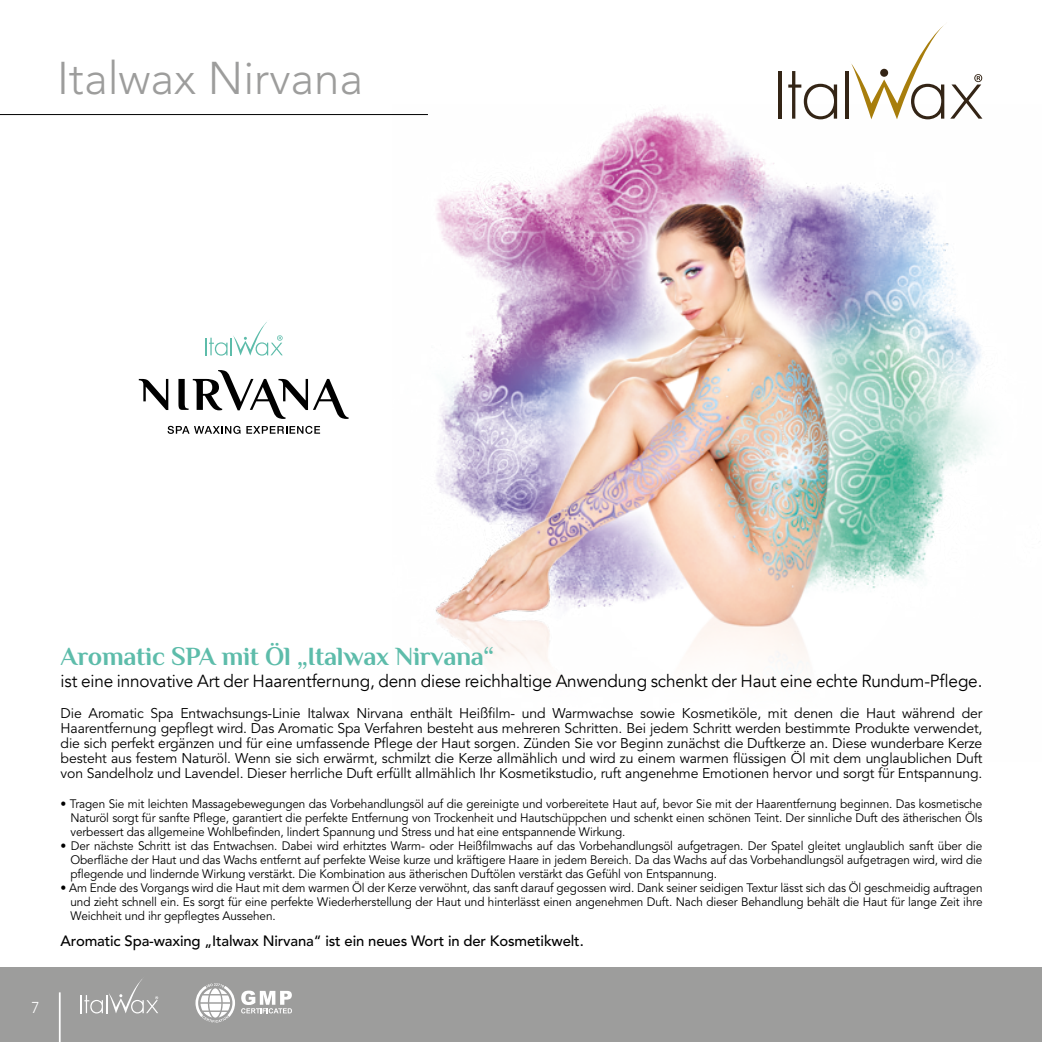
<style>
.page{position:relative;width:1042px;height:1042px;background:#fff}
.page>*{position:absolute;margin:0;border:0;box-sizing:border-box;transform-origin:0 0}
.t1{font:300 45.5px "Avenir LT Std";color:#9d9d9c}
.t2{font:700 26.25px "Philosopher";letter-spacing:-.01em;color:#5dbcaa}
.t3{font:17.5px "Avenir";letter-spacing:-.01em;color:#000}
.t4{font:300 15.75px "Avenir";color:#fff}
.t5{font:500 14.88px "Avenir LT Std";letter-spacing:-.01em;color:#000}
.t6{font:14px/15px "Avenir LT Std";letter-spacing:-.01em;color:#000;text-align:justify}
.t7{font:12.25px/14px "Avenir LT Std";letter-spacing:-.01em;color:#000;text-align:justify;scale:.96 1}
</style>
<div class="page">
<hr style="left:778px;top:71px;width:3px;height:48px;background:#342516">
<svg style="left:788px;top:71px;width:49px;height:33px"></svg>
<hr style="left:845px;top:71px;width:4px;height:48px;background:#342516">
<svg style="left:851px;top:25px;width:131px;height:79px"></svg>
<img style="left:393px;top:104px;width:593px;height:569px">
<svg style="left:139px;top:379px;width:29px;height:31px"></svg>
<svg style="left:178px;top:370px;width:171px;height:49px"></svg>
<svg style="left:205px;top:322px;width:78px;height:34px"></svg>
<svg style="left:168px;top:426px;width:72px;height:8px"></svg>
<svg style="left:246px;top:426px;width:74px;height:8px"></svg>
<div style="left:0;top:967px;width:1042px;height:75px;background:#9d9d9c"></div>
<hr style="left:59px;top:992px;width:2px;height:50px;background:#fff">
<svg style="left:80px;top:979px;width:78px;height:34px"></svg>
<svg style="left:195px;top:983px;width:40px;height:39px"></svg>
<svg style="left:241px;top:990px;width:51px;height:23px"></svg>
<hr style="left:0;top:114px;width:428px;height:1px;background:#000">
<h1 class="t1" style="left:57px;top:52px;width:307px">Italwax Nirvana</h1>
<p class="t4" style="left:31px;top:998px;width:10px">7</p>
<h2 class="t2" style="left:61px;top:638px;width:435px">Aromatic SPA mit Öl „Italwax Nirvana“</h2>
<h3 class="t3" style="left:61px;top:671px;width:923px">ist eine innovative Art der Haarentfernung, denn diese reichhaltige Anwendung schenkt der Haut eine echte Rundum-Pflege.</h3>
<p class="t6" style="left:61px;top:706px;width:923px">Die Aromatic Spa Entwachsungs-Linie Italwax Nirvana enthält Heißfilm- und Warmwachse sowie Kosmetiköle, mit denen die Haut während der Haarentfernung gepflegt wird. Das Aromatic Spa Verfahren besteht aus mehreren Schritten. Bei jedem Schritt werden bestimmte Produkte verwendet, die sich perfekt ergänzen und für eine umfassende Pflege der Haut sorgen. Zünden Sie vor Beginn zunächst die Duftkerze an. Diese wunderbare Kerze besteht aus festem Naturöl. Wenn sie sich erwärmt, schmilzt die Kerze allmählich und wird zu einem warmen flüssigen Öl mit dem unglaublichen Duft von Sandelholz und Lavendel. Dieser herrliche Duft erfüllt allmählich Ihr Kosmetikstudio, ruft angenehme Emotionen hervor und sorgt für Entspannung.</p>
<p class="t7" style="left:71px;top:797px;width:951px;text-indent:-10px">• Tragen Sie mit leichten Massagebewegungen das Vorbehandlungsöl auf die gereinigte und vorbereitete Haut auf, bevor Sie mit der Haarentfernung beginnen. Das kosmetische Naturöl sorgt für sanfte Pflege, garantiert die perfekte Entfernung von Trockenheit und Hautschüppchen und schenkt einen schönen Teint. Der sinnliche Duft des ätherischen Öls verbessert das allgemeine Wohlbefinden, lindert Spannung und Stress und hat eine entspannende Wirkung.</p>
<p class="t7" style="left:71px;top:839px;width:951px;text-indent:-10px">• Der nächste Schritt ist das Entwachsen. Dabei wird erhitztes Warm- oder Heißfilmwachs auf das Vorbehandlungsöl aufgetragen. Der Spatel gleitet unglaublich sanft über die Oberfläche der Haut und das Wachs entfernt auf perfekte Weise kurze und kräftigere Haare in jedem Bereich. Da das Wachs auf das Vorbehandlungsöl aufgetragen wird, wird die pflegende und lindernde Wirkung verstärkt. Die Kombination aus ätherischen Duftölen verstärkt das Gefühl von Entspannung.</p>
<p class="t7" style="left:71px;top:881px;width:951px;text-indent:-10px">• Am Ende des Vorgangs wird die Haut mit dem warmen Öl der Kerze verwöhnt, das sanft darauf gegossen wird. Dank seiner seidigen Textur lässt sich das Öl geschmeidig auftragen und zieht schnell ein. Es sorgt für eine perfekte Wiederherstellung der Haut und hinterlässt einen angenehmen Duft. Nach dieser Behandlung behält die Haut für lange Zeit ihre Weichheit und ihr gepflegtes Aussehen.</p>
<p class="t5" style="left:61px;top:932px;width:525px">Aromatic Spa-waxing „Italwax Nirvana“ ist ein neues Wort in der Kosmetikwelt.</p>
</div>
